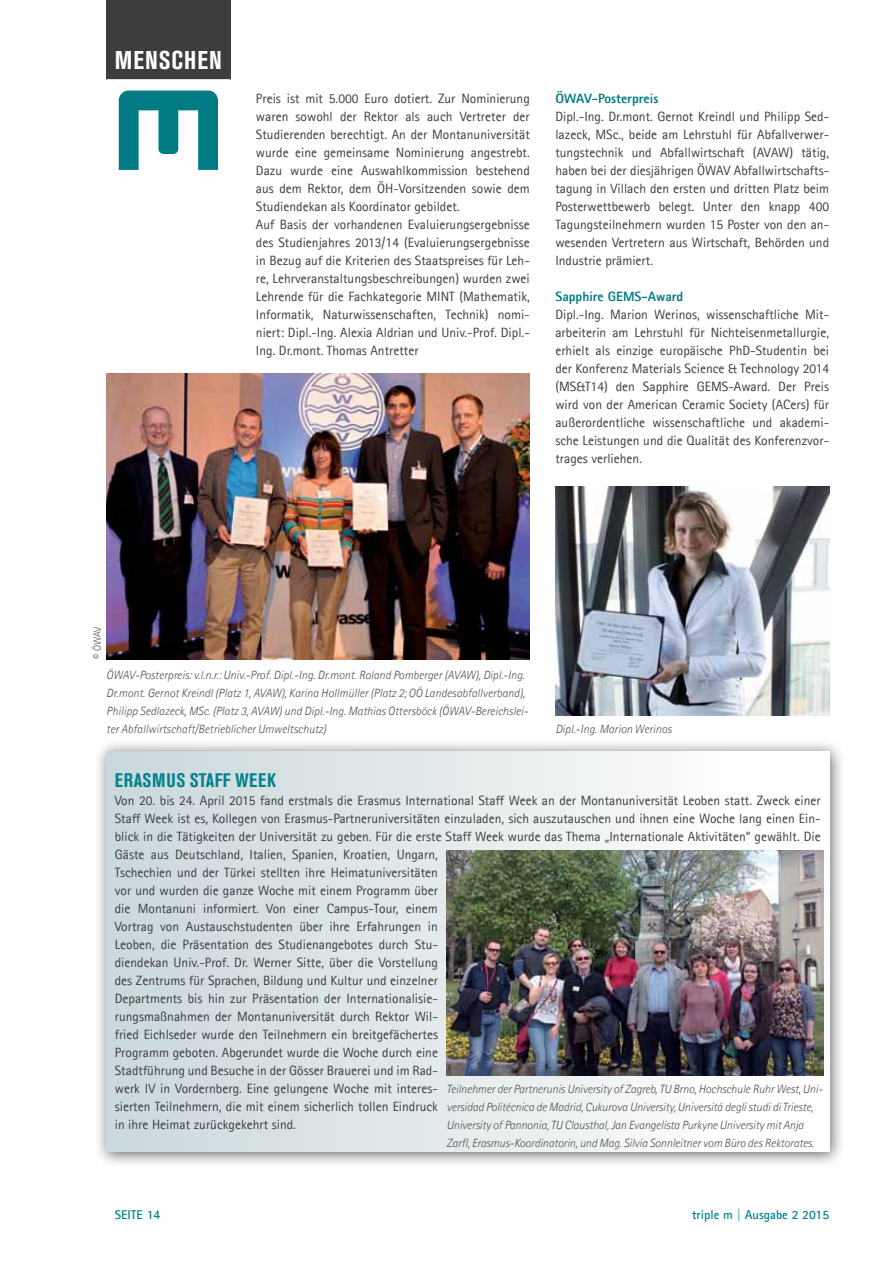
<style>
.page{position:relative;width:893px;height:1263px;background:#fff}
.page>*{position:absolute;margin:0;border:0;box-sizing:border-box;transform-origin:0 0}
.t1{font:700 condensed 25.5px "Akzidenz Grotesk BE";color:#fff}
.t2{font:700 condensed 19.5px "Akzidenz Grotesk BE";color:#00838c}
.t3{font:13.5px/18px "Agfa Rotis Sans Serif";color:#3d3c3e}
.t4{font:800 13.5px "Agfa Rotis Sans Serif";color:#007b84}
.t5{font:700 12.75px "Agfa Rotis Sans Serif";color:#00838c}
.t6{font:italic 300 12px/18px "Agfa Rotis Sans Serif";letter-spacing:-.01em;color:#525254}
.t7{font:300 10.5px "Agfa Rotis Sans Serif";color:#565659}
</style>
<div class="page">
<img style="left:555px;top:486px;width:274px;height:229px">
<img style="left:106px;top:373px;width:424px;height:286px">
<div style="left:94px;top:739px;width:751px;height:429px;background:#000;opacity:.6"></div>
<div style="left:106px;top:751px;width:723px;height:400px;background:linear-gradient(to right,#cad8db,#fff)"></div>
<img style="left:446px;top:850px;width:378px;height:225px">
<div style="left:106px;top:0;width:124px;height:79px;background:#3d3c3e"></div>
<svg style="left:106px;top:79px;width:124px;height:91px"></svg>
<h1 class="t1" style="left:115px;top:45px;width:32px">MENSCHEN</h1>
<p class="t3" style="left:256px;top:89px;width:275px">Preis ist mit 5.000 Euro dotiert. Zur Nominierung waren sowohl der Rektor als auch Vertreter der Studierenden berechtigt. An der Montanuniversität wurde eine gemeinsame Nominierung angestrebt.<br>Dazu wurde eine Auswahlkommission bestehend aus dem Rektor, dem ÖH-Vorsitzenden sowie dem Studiendekan als Koordinator gebildet.<br>Auf Basis der vorhandenen Evaluierungsergebnisse des Studienjahres 2013/14 (Evaluierungsergebnisse in Bezug auf die Kriterien des Staatspreises für Leh&shy;re, Lehrveranstaltungsbeschreibungen) wurden zwei Lehrende für die Fachkategorie MINT (Mathematik, Informatik, Naturwissenschaften, Technik) nomi&shy;niert: Dipl.-Ing. Alexia Aldrian und Univ.-Prof. Dipl.- Ing. Dr.mont. Thomas Antretter</p>
<p class="t4" style="left:555px;top:90px;width:104px">ÖWAV-Posterpreis</p>
<p class="t3" style="left:555px;top:107px;width:275px;text-align:justify">Dipl.-Ing. Dr.mont. Gernot Kreindl und Philipp Sed&shy;lazeck, MSc., beide am Lehrstuhl für Abfallverwer&shy;tungstechnik und Abfallwirtschaft (AVAW) tätig, haben bei der diesjährigen ÖWAV Abfallwirtschafts&shy;tagung in Villach den ersten und dritten Platz beim Posterwettbewerb belegt. Unter den knapp 400<br>Tagungsteilnehmern wurden 15 Poster von den an&shy;wesenden Vertretern aus Wirtschaft, Behörden und Industrie prämiert.</p>
<p class="t4" style="left:555px;top:288px;width:130px">Sapphire GEMS-Award</p>
<p class="t3" style="left:555px;top:305px;width:275px;text-align:justify">Dipl.-Ing. Marion Werinos, wissenschaftliche Mit&shy;arbeiterin am Lehrstuhl für Nichteisenmetallurgie, erhielt als einzige europäische PhD-Studentin bei der Konferenz Materials Science &amp; Technology 2014 (MS&amp;T14) den Sapphire GEMS-Award. Der Preis wird von der American Ceramic Society (ACers) für außerordentliche wissenschaftliche und akademi&shy;sche Leistungen und die Qualität des Konferenzvor&shy;trages verliehen.</p>
<p class="t7" style="left:91px;top:659px;width:35px;rotate:-90deg">© ÖWAV</p>
<p class="t6" style="left:106px;top:666px;width:423px">ÖWAV-Posterpreis: v.l.n.r.: Univ.-Prof. Dipl.-Ing. Dr.mont. Roland Pomberger (AVAW), Dipl.-Ing.<br>Dr.mont. Gernot Kreindl (Platz 1, AVAW), Karina Hollmüller (Platz 2; OÖ Landesabfallverband), Philipp Sedlazeck, MSc. (Platz 3, AVAW) und Dipl.-Ing. Mathias Ottersböck (ÖWAV-Bereichslei&shy;ter Abfallwirtschaft/Betrieblicher Umweltschutz)</p>
<p class="t6" style="left:555px;top:720px;width:118px">Dipl.-Ing. Marion Werinos</p>
<h2 class="t2" style="left:115px;top:769px;width:11px">ERASMUS</h2>
<h2 class="t2" style="left:190px;top:769px;width:9px">STAFF</h2>
<h2 class="t2" style="left:235px;top:769px;width:43px">WEEK</h2>
<p class="t3" style="left:115px;top:791px;width:707px">Von 20. bis 24. April 2015 fand erstmals die Erasmus International Staff Week an der Montanuniversität Leoben statt. Zweck einer Staff Week ist es, Kollegen von Erasmus-Partneruniversitäten einzuladen, sich auszutauschen und ihnen eine Woche lang einen Ein&shy;blick in die Tätigkeiten der Universität zu geben. Für die erste Staff Week wurde das Thema „Internationale Aktivitäten“ gewählt. Die Gäste aus Deutschland, Italien, Spanien, Kroatien, Ungarn,<br>Tschechien und der Türkei stellten ihre Heimatuniversitäten<br>vor und wurden die ganze Woche mit einem Programm über<br>die Montanuni informiert. Von einer Campus-Tour, einem<br>Vortrag von Austauschstudenten über ihre Erfahrungen in<br>Leoben, die Präsentation des Studienangebotes durch Stu-<br>diendekan Univ.-Prof. Dr. Werner Sitte, über die Vorstellung<br>des Zentrums für Sprachen, Bildung und Kultur und einzelner<br>Departments bis hin zur Präsentation der Internationalisie-<br>rungsmaßnahmen der Montanuniversität durch Rektor Wil-<br>fried Eichlseder wurde den Teilnehmern ein breitgefächertes<br>Programm geboten. Abgerundet wurde die Woche durch eine<br>Stadtführung und Besuche in der Gösser Brauerei und im Rad-<br>werk IV in Vordernberg. Eine gelungene Woche mit interes-<br>sierten Teilnehmern, die mit einem sicherlich tollen Eindruck<br>in ihre Heimat zurückgekehrt sind.</p>
<p class="t6" style="left:446px;top:1080px;width:378px">Teilnehmer der Partnerunis University of Zagreb, TU Brno, Hochschule Ruhr West, Uni&shy;versidad Politécnica de Madrid, Cukurova University, Universitá degli studi di Trieste, University of Pannonia, TU Clausthal, Jan Evangelista Purkyne University mit Anja Zarfl, Erasmus-Koordinatorin, und Mag. Silvia Sonnleitner vom Büro des Rektorates.</p>
<p class="t5" style="left:115px;top:1207px;width:47px">SEITE 14</p>
<p class="t5" style="left:692px;top:1207px;width:139px">triple m | Ausgabe 2 2015</p>
</div>
